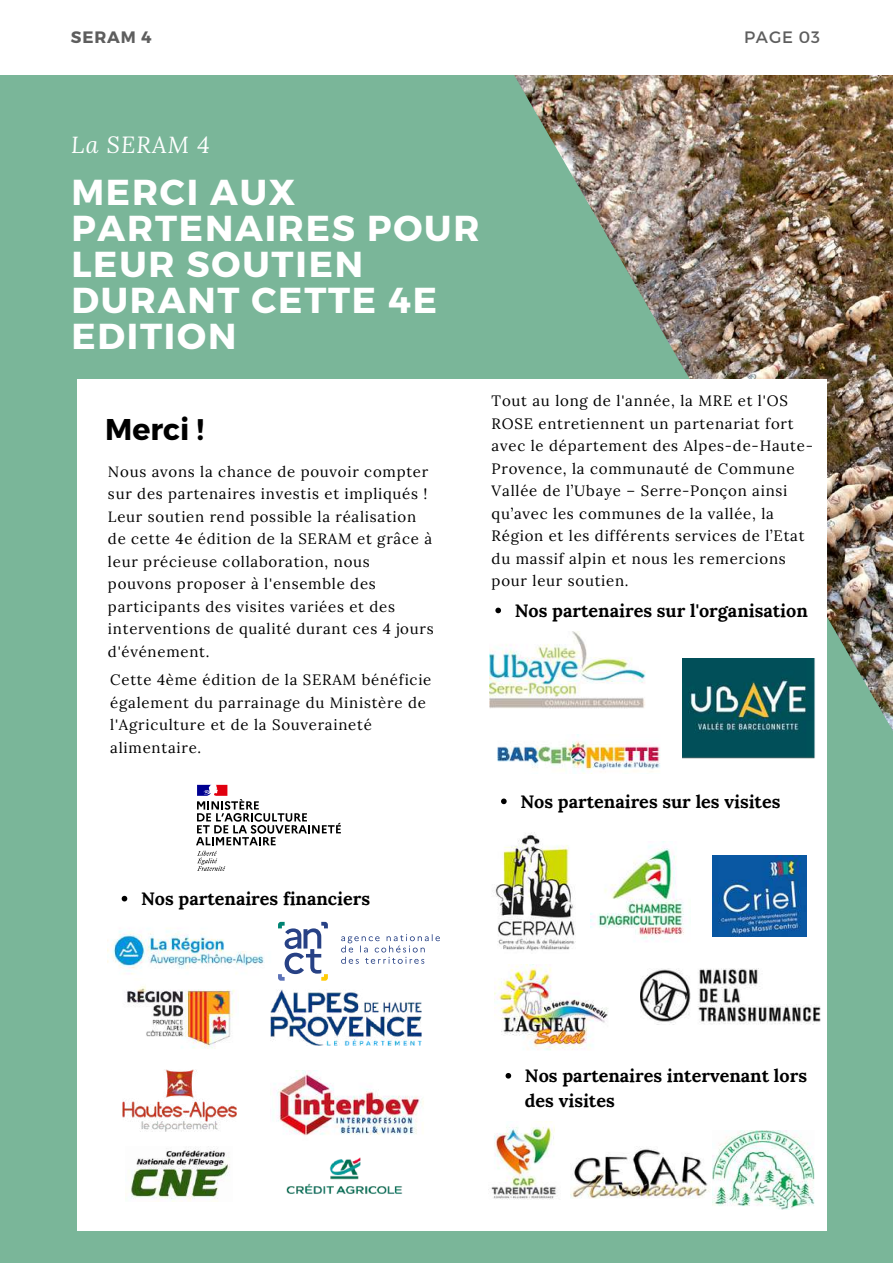
<style>
.page{position:relative;width:893px;height:1264px;background:#fff}
.page>*{position:absolute;margin:0;border:0;box-sizing:border-box;transform-origin:0 0}
.t1{font:700 36px/36px "Montserrat";letter-spacing:.05em;color:#fff}
.t2{font:700 30px "Montserrat";color:#000}
.t3{font:italic 23.1px "Lora";letter-spacing:.05em;color:#fff}
.t4{font:700 18px/24.8px "Lora";color:#000}
.t5{font:700 16.5px "Montserrat";letter-spacing:.05em;color:#5e5e5e}
.t6{font:16.5px "Montserrat";letter-spacing:.05em;color:#5e5e5e}
.t7{font:15px/22.5px "Lora";letter-spacing:.05em;color:#000}
</style>
<div class="page">
<div style="left:0;top:0;width:892px;height:1262px;background:#7ab699"></div>
<img style="left:509px;top:74px;width:383px;height:671px">
<div style="left:0;top:0;width:892px;height:74px;background:#fff"></div>
<div style="left:78px;top:379px;width:748px;height:851px;background:#fff"></div>
<img style="left:488px;top:1121px;width:69px;height:79px">
<img style="left:570px;top:1148px;width:140px;height:50px">
<img style="left:712px;top:1130px;width:102px;height:79px">
<img style="left:497px;top:734px;width:163px;height:39px">
<img style="left:682px;top:658px;width:133px;height:100px">
<img style="left:490px;top:631px;width:155px;height:77px">
<img style="left:495px;top:832px;width:81px;height:119px">
<img style="left:591px;top:841px;width:93px;height:101px">
<img style="left:712px;top:855px;width:94px;height:81px">
<img style="left:494px;top:964px;width:114px;height:86px">
<img style="left:640px;top:968px;width:181px;height:56px">
<img style="left:123px;top:1069px;width:113px;height:62px">
<img style="left:270px;top:1070px;width:154px;height:66px">
<img style="left:125px;top:1146px;width:105px;height:55px">
<img style="left:286px;top:1157px;width:117px;height:37px">
<svg style="left:196px;top:784px;width:145px;height:86px"></svg>
<img style="left:127px;top:986px;width:112px;height:63px">
<img style="left:108px;top:928px;width:157px;height:46px">
<svg style="left:278px;top:921px;width:50px;height:59px"></svg>
<svg style="left:341px;top:934px;width:99px;height:29px"></svg>
<img style="left:270px;top:989px;width:151px;height:56px">
<svg style="left:122px;top:895px;width:5px;height:6px"></svg>
<svg style="left:495px;top:607px;width:6px;height:6px"></svg>
<svg style="left:501px;top:798px;width:5px;height:6px"></svg>
<svg style="left:505px;top:1073px;width:6px;height:5px"></svg>
<p class="t5" style="left:71px;top:27px;width:82px">SERAM 4</p>
<p class="t6" style="left:744px;top:27px;width:78px">PAGE 03</p>
<h3 class="t3" style="left:71px;top:129px;width:140px">La SERAM 4</h3>
<h1 class="t1" style="left:71px;top:172px;width:409px">MERCI AUX<br>PARTENAIRES POUR<br>LEUR SOUTIEN<br>DURANT CETTE 4E<br>EDITION</h1>
<h2 class="t2" style="left:105px;top:409px;width:100px">Merci !</h2>
<p class="t7" style="left:108px;top:460px;width:327px">Nous avons la chance de pouvoir compter sur des partenaires investis et impliqués !<br>Leur soutien rend possible la réalisation de cette 4e édition de la SERAM et grâce à leur précieuse collaboration, nous pouvons proposer à l'ensemble des participants des visites variées et des interventions de qualité durant ces 4 jours d'événement.</p>
<p class="t7" style="left:110px;top:668px;width:322px">Cette 4ème édition de la SERAM bénéficie également du parrainage du Ministère de l'Agriculture et de la Souveraineté alimentaire.</p>
<p class="t7" style="left:491px;top:389px;width:323px">Tout au long de l'année, la MRE et l'OS ROSE entretiennent un partenariat fort avec le département des Alpes-de-Haute-Provence, la communauté de Commune Vallée de l’Ubaye – Serre-Ponçon ainsi qu’avec les communes de la vallée, la Région et les différents services de l’Etat du massif alpin et nous les remercions pour leur soutien.</p>
<p class="t4" style="left:514px;top:597px;width:294px">Nos partenaires sur l'organisation</p>
<p class="t4" style="left:520px;top:788px;width:261px">Nos partenaires sur les visites</p>
<p class="t4" style="left:141px;top:885px;width:231px">Nos partenaires financiers</p>
<p class="t4" style="left:525px;top:1062px;width:284px">Nos partenaires intervenant lors des visites</p>
</div>
